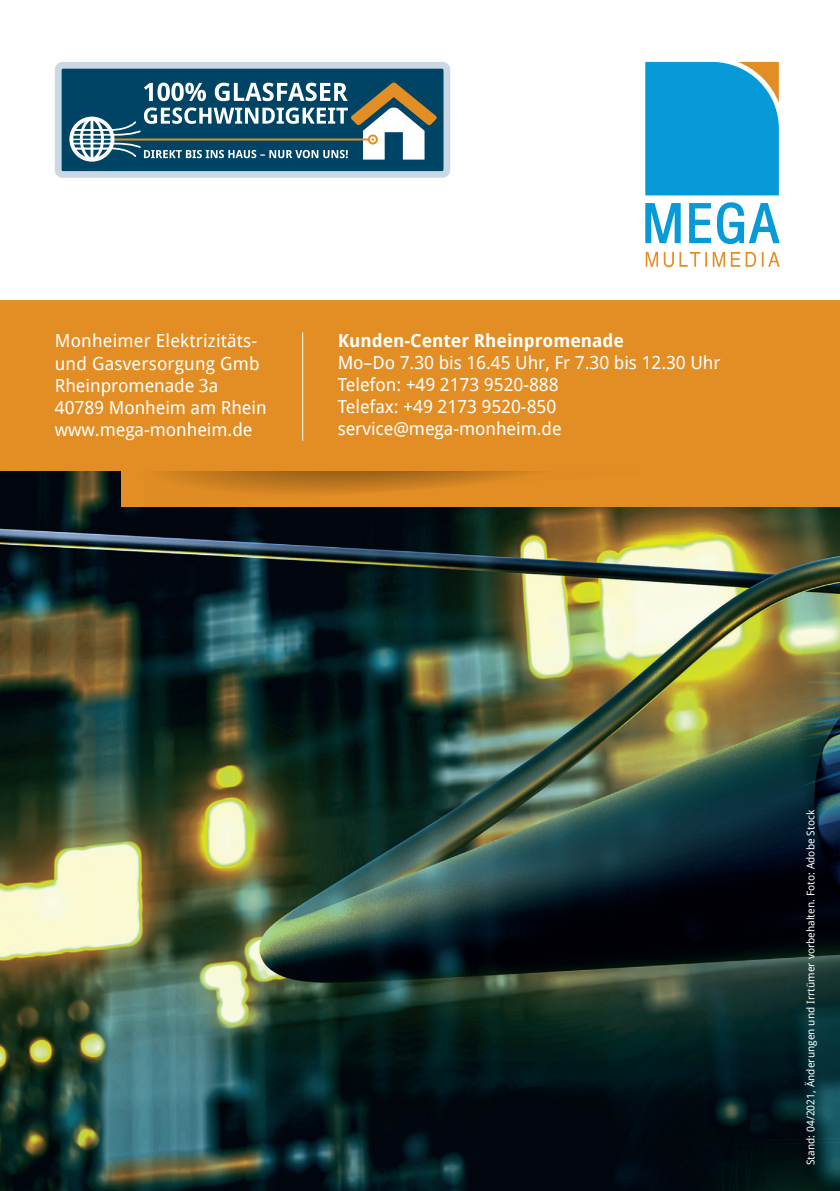
<style>
.page{position:relative;width:840px;height:1191px;background:#fff}
.page>*{position:absolute;margin:0;border:0;box-sizing:border-box;transform-origin:0 0}
.t1{font:18px "Droid Sans";letter-spacing:-.005em;color:#fff}
.t2{font:700 18px "Droid Sans";color:#fff}
.t3{font:10.6px "Droid Sans";color:#fff}
</style>
<div class="page">
<img style="left:0;top:471px;width:839px;height:720px">
<div style="left:645px;top:62px;width:133px;height:133px;background:#069ad9"></div>
<svg style="left:689px;top:203px;width:21px;height:40px"></svg>
<svg style="left:645px;top:203px;width:35px;height:40px"></svg>
<svg style="left:716px;top:202px;width:63px;height:42px"></svg>
<svg style="left:645px;top:252px;width:134px;height:15px"></svg>
<svg style="left:122px;top:461px;width:717px;height:46px;background:#d88823"></svg>
<div style="left:0;top:301px;width:839px;height:170px;background:#e28e25"></div>
<hr style="left:302px;top:332px;width:1px;height:109px;background:#fff">
<div style="left:58px;top:65px;width:388px;height:109px;background:#004465;border-radius:4px"></div>
<div style="left:55px;top:62px;width:395px;height:116px;border:7px solid #cad8e4;border-radius:4px"></div>
<svg style="left:69px;top:83px;width:367px;height:79px"></svg>
<p class="t1" style="left:55px;top:329px;width:204px">Monheimer Elektrizitäts-</p>
<p class="t1" style="left:55px;top:351px;width:206px">und Gasversorgung Gmb</p>
<p class="t1" style="left:55px;top:373px;width:165px">Rheinpromenade 3a</p>
<p class="t1" style="left:55px;top:395px;width:213px">40789 Monheim am Rhein</p>
<p class="t1" style="left:55px;top:417px;width:199px">www.mega-monheim.de</p>
<p class="t2" style="left:337px;top:327px;width:287px">Kunden-Center Rheinpromenade</p>
<p class="t1" style="left:337px;top:350px;width:384px">Mo–Do 7.30 bis 16.45 Uhr, Fr 7.30 bis 12.30 Uhr</p>
<p class="t1" style="left:337px;top:372px;width:222px">Telefon: +49 2173 9520-888</p>
<p class="t1" style="left:337px;top:394px;width:220px">Telefax: +49 2173 9520-850</p>
<p class="t1" style="left:337px;top:416px;width:225px">service@mega-monheim.de</p>
<p class="t3" style="left:803px;top:1165px;width:356px;rotate:-90deg">Stand: 04/2021, Änderungen und Irrtümer vorbehalten. Foto: Adobe Stock</p>
</div>
